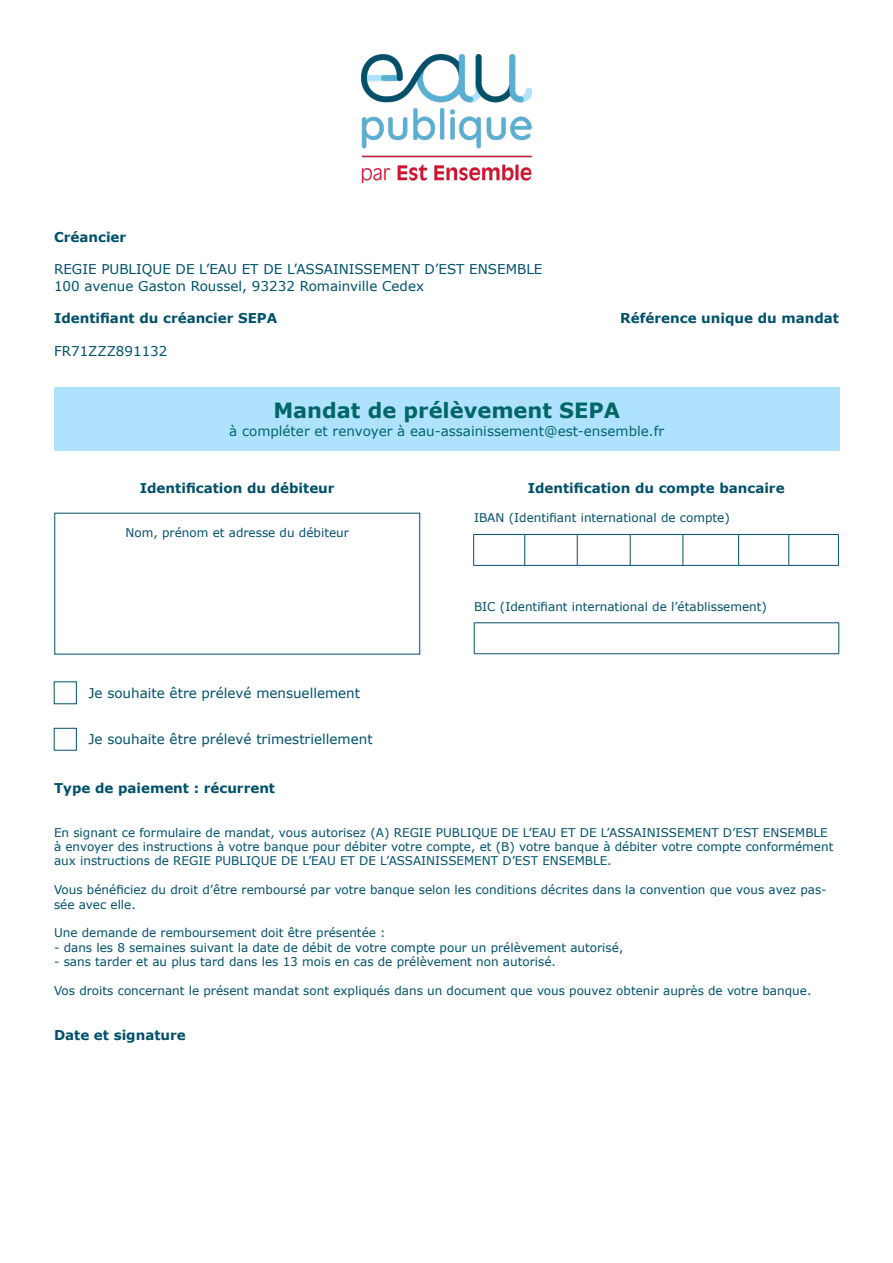
<style>
.page{position:relative;width:893px;height:1263px;background:#fff}
.page>*{position:absolute;margin:0;border:0;box-sizing:border-box;transform-origin:0 0}
.t1{font:700 21px "Verdana";color:#066}
.t2{font:13.5px "Verdana";color:#00506a}
.t3{font:700 13.5px "Verdana";color:#00506a}
.t4{font:13.5px "Verdana";color:#066}
.t5{font:12px/14.4px "Verdana";color:#00506a}
</style>
<div class="page">
<div style="left:54px;top:387px;width:785px;height:64px;background:#afe2ff"></div>
<img style="left:362px;top:54px;width:169px;height:128px">
<hr style="left:473px;top:534px;width:52px;height:1px;background:#00506a">
<hr style="left:473px;top:535px;width:1px;height:30px;background:#00506a">
<hr style="left:525px;top:534px;width:52px;height:1px;background:#00506a">
<hr style="left:524px;top:535px;width:1px;height:30px;background:#00506a">
<hr style="left:577px;top:534px;width:53px;height:1px;background:#00506a">
<hr style="left:577px;top:535px;width:1px;height:30px;background:#00506a">
<hr style="left:630px;top:534px;width:53px;height:1px;background:#00506a">
<hr style="left:630px;top:535px;width:1px;height:30px;background:#00506a">
<hr style="left:683px;top:534px;width:56px;height:1px;background:#00506a">
<hr style="left:683px;top:535px;width:1px;height:30px;background:#00506a">
<hr style="left:739px;top:534px;width:50px;height:1px;background:#00506a">
<hr style="left:738px;top:535px;width:1px;height:30px;background:#00506a">
<hr style="left:789px;top:534px;width:50px;height:1px;background:#00506a">
<hr style="left:788px;top:535px;width:1px;height:30px;background:#00506a">
<hr style="left:838px;top:535px;width:1px;height:30px;background:#00506a">
<hr style="left:473px;top:565px;width:52px;height:1px;background:#00506a">
<hr style="left:525px;top:565px;width:52px;height:1px;background:#00506a">
<hr style="left:577px;top:565px;width:53px;height:1px;background:#00506a">
<hr style="left:630px;top:565px;width:53px;height:1px;background:#00506a">
<hr style="left:683px;top:565px;width:56px;height:1px;background:#00506a">
<hr style="left:739px;top:565px;width:50px;height:1px;background:#00506a">
<hr style="left:789px;top:565px;width:50px;height:1px;background:#00506a">
<hr style="left:474px;top:622px;width:365px;height:1px;background:#00506a">
<hr style="left:474px;top:623px;width:1px;height:30px;background:#00506a">
<hr style="left:838px;top:623px;width:1px;height:30px;background:#00506a">
<hr style="left:474px;top:653px;width:365px;height:1px;background:#00506a">
<div style="left:54px;top:682px;width:23px;height:22px;border:1px solid #00506a"></div>
<div style="left:54px;top:728px;width:23px;height:22px;border:1px solid #00506a"></div>
<p class="t3" style="left:54px;top:228px;width:74px">Créancier</p>
<p class="t2" style="left:54px;top:260px;width:490px">REGIE PUBLIQUE DE L’EAU ET DE L’ASSAINISSEMENT D’EST ENSEMBLE</p>
<p class="t2" style="left:54px;top:276px;width:372px">100 avenue Gaston Roussel, 93232 Romainville Cedex</p>
<p class="t3" style="left:54px;top:309px;width:225px">Identifiant du créancier SEPA</p>
<p class="t2" style="left:54px;top:341px;width:115px">FR71ZZZ891132</p>
<p class="t3" style="left:620px;top:309px;width:220px">Référence unique du mandat</p>
<p class="t1" style="left:273px;top:395px;width:348px">Mandat de prélèvement SEPA</p>
<p class="t4" style="left:229px;top:422px;width:437px">à compléter et renvoyer à eau-assainissement@est-ensemble.fr</p>
<p class="t3" style="left:140px;top:478px;width:196px">Identification du débiteur</p>
<p class="t3" style="left:528px;top:478px;width:258px">Identification du compte bancaire</p>
<p class="t5" style="left:126px;top:525px;width:225px">Nom, prénom et adresse du débiteur</p>
<p class="t5" style="left:474px;top:511px;width:257px">IBAN (Identifiant international de compte)</p>
<p class="t2" style="left:88px;top:684px;width:273px">Je souhaite être prélevé mensuellement</p>
<p class="t2" style="left:88px;top:730px;width:286px">Je souhaite être prélevé trimestriellement</p>
<p class="t3" style="left:54px;top:778px;width:223px">Type de paiement : récurrent</p>
<p class="t5" style="left:474px;top:599px;width:294px">BIC (Identifiant international de l’établissement)</p>
<p class="t5" style="left:54px;top:825px;width:781px">En signant ce formulaire de mandat, vous autorisez (A) REGIE PUBLIQUE DE L’EAU ET DE L’ASSAINISSEMENT D’EST ENSEMBLE à envoyer des instructions à votre banque pour débiter votre compte, et (B) votre banque à débiter votre compte conformément aux instructions de REGIE PUBLIQUE DE L’EAU ET DE L’ASSAINISSEMENT D’EST ENSEMBLE.</p>
<p class="t5" style="left:54px;top:882px;width:774px">Vous bénéficiez du droit d’être remboursé par votre banque selon les conditions décrites dans la convention que vous avez pas&shy;sée avec elle.</p>
<p class="t5" style="left:54px;top:926px;width:333px">Une demande de remboursement doit être présentée :</p>
<p class="t5" style="left:54px;top:940px;width:571px">- dans les 8 semaines suivant la date de débit de votre compte pour un prélèvement autorisé,</p>
<p class="t5" style="left:54px;top:954px;width:503px">- sans tarder et au plus tard dans les 13 mois en cas de prélèvement non autorisé.</p>
<p class="t5" style="left:54px;top:983px;width:759px">Vos droits concernant le présent mandat sont expliqués dans un document que vous pouvez obtenir auprès de votre banque.</p>
<p class="t3" style="left:54px;top:1025px;width:133px">Date et signature</p>
</div>
